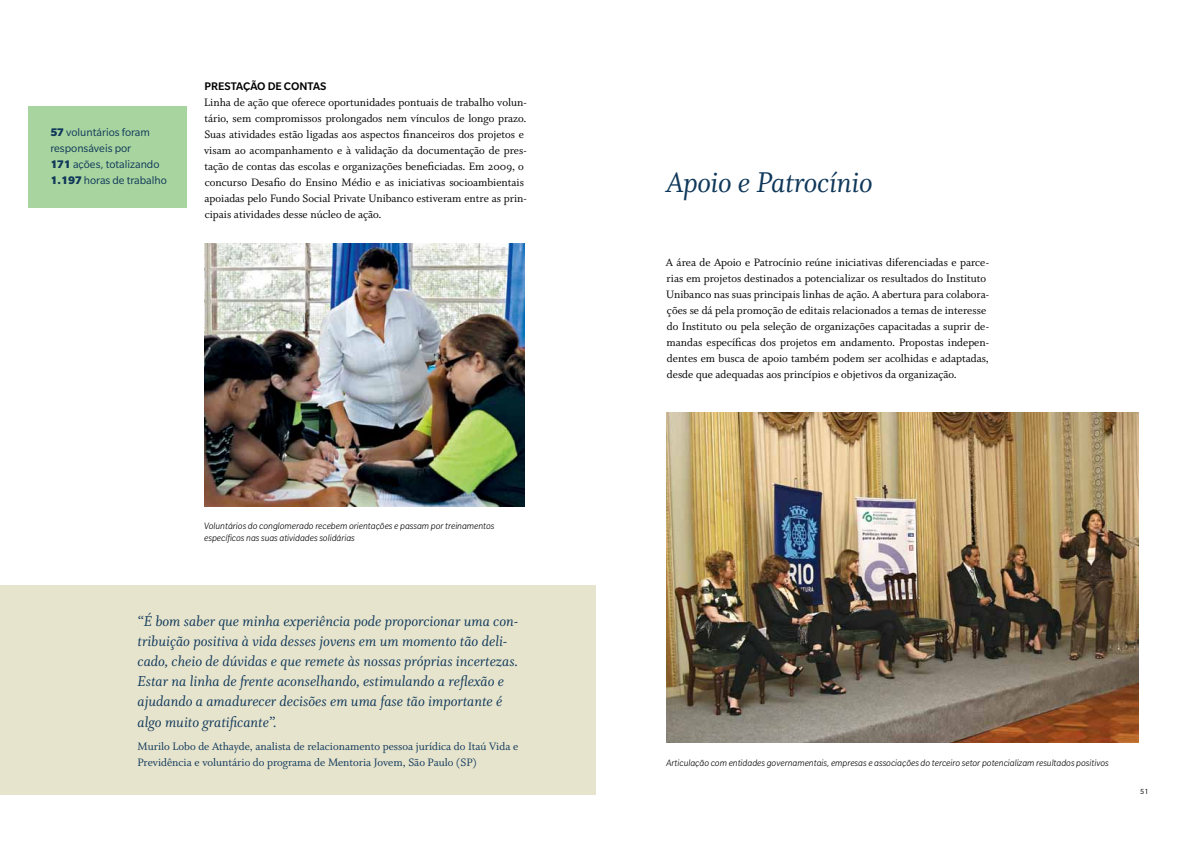
<style>
.page{position:relative;width:1191px;height:845px;background:#fff}
.page>*{position:absolute;margin:0;border:0;box-sizing:border-box;transform-origin:0 0}
.t1{font:32px "Whitman Italic Os F";letter-spacing:-.01em;color:#10385a}
.t2{font:16px/20px "Whitman Italic Os F";color:#10385a}
.t3{font:12px/16px "Whitman Roman Os F";color:#000}
.t4{font:12px/16px "Whitman Roman Os F";color:#10385a}
.t5{font:12px/16px "Slate Std";color:#10385a}
.t6{font:500 12px "Slate Std";color:#000}
.t7{font:italic 300 10px/12px "Slate Std";color:#000}
.t8{font:8px "Slate Std";color:#000}
.s1{font-weight:900}
</style>
<div class="page">
<img style="left:666px;top:412px;width:472px;height:331px">
<div style="left:0;top:585px;width:595px;height:210px;background:#e6e4cd"></div>
<div style="left:28px;top:106px;width:159px;height:102px;background:#a8d59f"></div>
<img style="left:204px;top:243px;width:320px;height:263px">
<p class="t5" style="left:50px;top:125px;width:118px"><span class="s1">57</span> voluntários foram responsáveis por<br><span class="s1">171</span> ações, totalizando<br><span class="s1">1.197</span> horas de trabalho</p>
<p class="t6" style="left:204px;top:79px;width:123px">PRESTAÇÃO DE CONTAS</p>
<p class="t3" style="left:204px;top:94px;width:324px">Linha de ação que oferece oportunidades pontuais de trabalho volun&shy;tário, sem compromissos prolongados nem vínculos de longo prazo.<br>Suas atividades estão ligadas aos aspectos financeiros dos projetos e visam ao acompanhamento e à validação da documentação de pres&shy;tação de contas das escolas e organizações beneficiadas. Em 2009, o concurso Desafio do Ensino Médio e as iniciativas socioambientais apoiadas pelo Fundo Social Private Unibanco estiveram entre as prin&shy;cipais atividades desse núcleo de ação.</p>
<p class="t7" style="left:204px;top:519px;width:292px">Voluntários do conglomerado recebem orientações e passam por treinamentos específicos nas suas atividades solidárias</p>
<p class="t2" style="left:138px;top:612px;width:382px">“É bom saber que minha experiência pode proporcionar uma con&shy;tribuição positiva à vida desses jovens em um momento tão deli&shy;cado, cheio de dúvidas e que remete às nossas próprias incertezas.<br>Estar na linha de frente aconselhando, estimulando a reflexão e ajudando a amadurecer decisões em uma fase tão importante é algo muito gratificante”.</p>
<p class="t4" style="left:138px;top:738px;width:382px">Murilo Lobo de Athayde, analista de relacionamento pessoa jurídica do Itaú Vida e<br>Previdência e voluntário do programa de Mentoria Jovem, São Paulo (sp)</p>
<h1 class="t1" style="left:666px;top:165px;width:208px">Apoio e Patrocínio</h1>
<p class="t3" style="left:666px;top:254px;width:325px">A área de Apoio e Patrocínio reúne iniciativas diferenciadas e parce&shy;rias em projetos destinados a potencializar os resultados do Instituto Unibanco nas suas principais linhas de ação. A abertura para colabora&shy;ções se dá pela promoção de editais relacionados a temas de interesse do Instituto ou pela seleção de organizações capacitadas a suprir de&shy;mandas específicas dos projetos em andamento. Propostas indepen&shy;dentes em busca de apoio também podem ser acolhidas e adaptadas, desde que adequadas aos princípios e objetivos da organização.</p>
<p class="t7" style="left:666px;top:756px;width:444px">Articulação com entidades governamentais, empresas e associações do terceiro setor potencializam resultados positivos</p>
<p class="t8" style="left:1140px;top:787px;width:10px">51</p>
</div>
